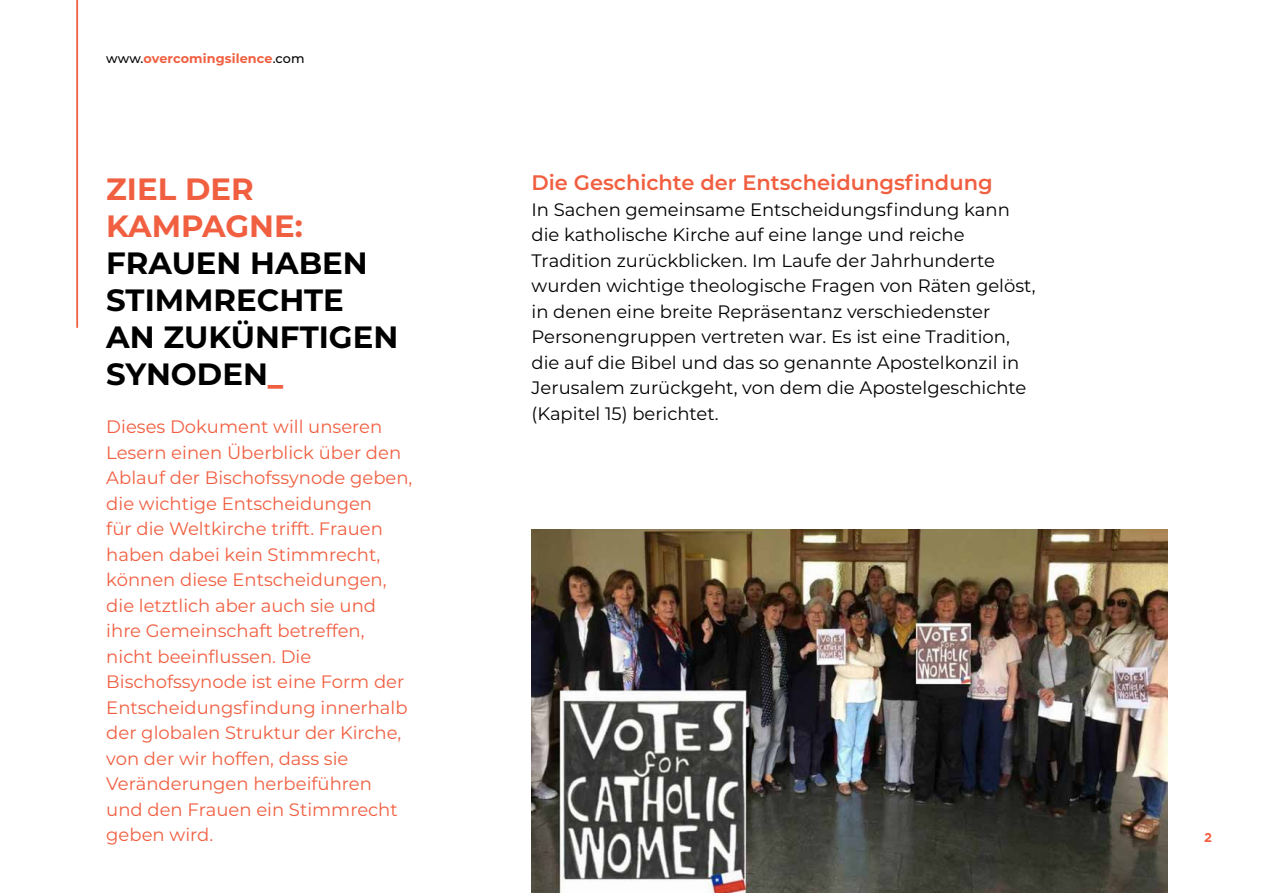
<style>
.page{position:relative;width:1263px;height:893px;background:#fff}
.page>*{position:absolute;margin:0;border:0;box-sizing:border-box;transform-origin:0 0}
.t1{font:700 30.75px/36.9px "Montserrat";color:#000}
.t2{font:700 30.75px/36.9px "Montserrat";color:#f15f41}
.t3{font:600 21px "Montserrat";color:#f15f41}
.t4{font:18px/25.5px "Montserrat";color:#f15f41}
.t5{font:18px/25.5px "Montserrat";color:#000}
.t6{font:700 12.75px "Montserrat";letter-spacing:.01em;color:#f15f41}
.t7{font:700 12.75px "Gotham";color:#f15f41}
.s1{font-weight:500;color:#000}
.s2{font-weight:900;color:#f15f41}
</style>
<div class="page">
<hr style="left:77px;top:0;width:1px;height:328px;background:#f15f41">
<img style="left:531px;top:530px;width:636px;height:363px">
<p class="t6" style="left:106px;top:50px;width:200px"><span class="s1">www.</span>overcomingsilence<span class="s1">.com</span></p>
<h1 class="t2" style="left:106px;top:169px;width:198px">ZIEL DER<br>KAMPAGNE:</h1>
<h1 class="t1" style="left:106px;top:243px;width:293px">FRAUEN HABEN<br>STIMMRECHTE<br>AN ZUKÜNFTIGEN<br>SYNODEN<span class="s2">_</span></h1>
<p class="t4" style="left:106px;top:413px;width:308px">Dieses Dokument will unseren<br>Lesern einen Überblick über den<br>Ablauf der Bischofssynode geben, die wichtige Entscheidungen<br>für die Weltkirche trifft. Frauen haben dabei kein Stimmrecht, können diese Entscheidungen, die letztlich aber auch sie und ihre Gemeinschaft betreffen, nicht beeinflussen. Die<br>Bischofssynode ist eine Form der<br>Entscheidungsfindung innerhalb der globalen Struktur der Kirche, von der wir hoffen, dass sie<br>Veränderungen herbeiführen und den Frauen ein Stimmrecht geben wird.</p>
<p class="t3" style="left:531px;top:168px;width:463px">Die Geschichte der Entscheidungsfindung</p>
<p class="t5" style="left:531px;top:196px;width:505px">In Sachen gemeinsame Entscheidungsfindung kann die katholische Kirche auf eine lange und reiche Tradition zurückblicken. Im Laufe der Jahrhunderte wurden wichtige theologische Fragen von Räten gelöst, in denen eine breite Repräsentanz verschiedenster Personengruppen vertreten war. Es ist eine Tradition, die auf die Bibel und das so genannte Apostelkonzil in Jerusalem zurückgeht, von dem die Apostelgeschichte (Kapitel 15) berichtet.</p>
<p class="t7" style="left:1204px;top:829px;width:9px">2</p>
</div>
